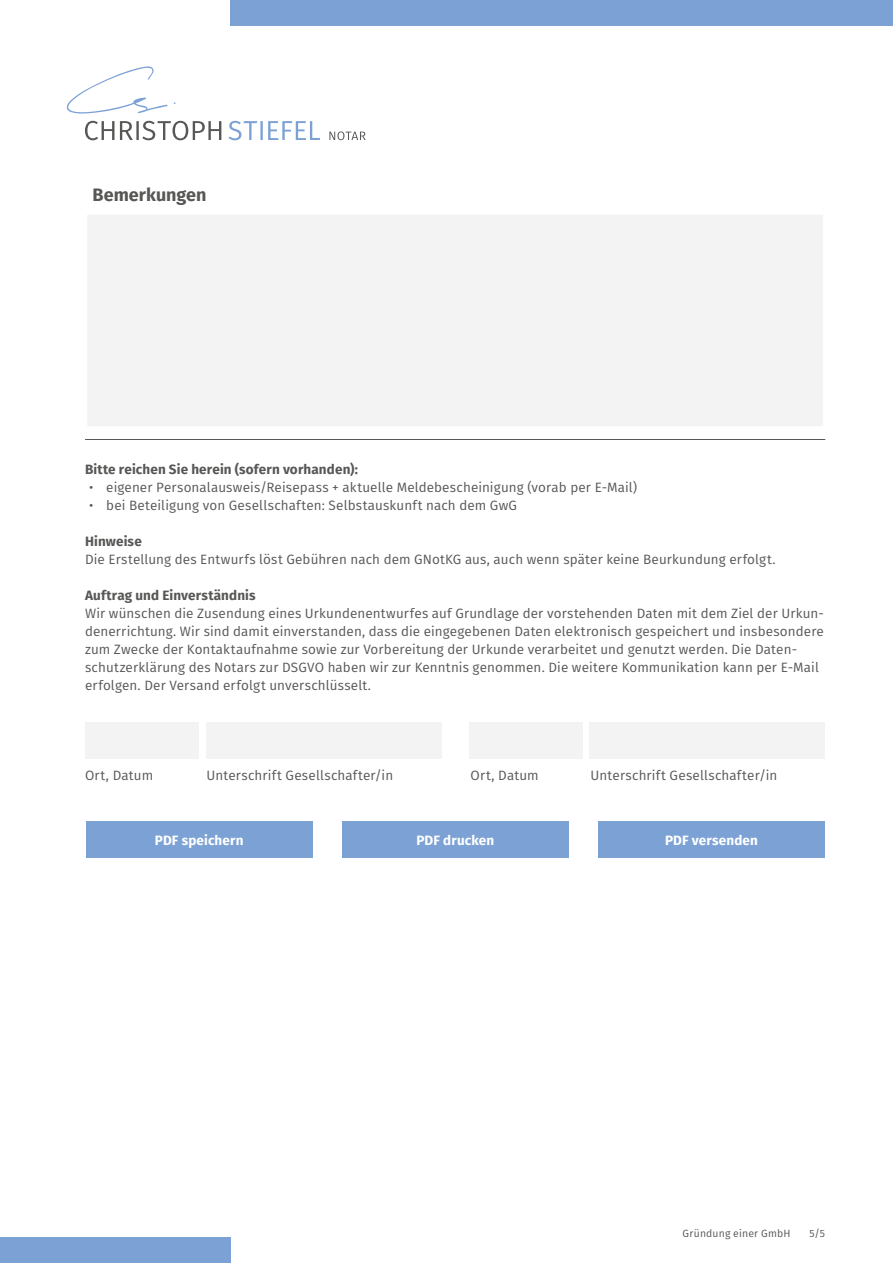
<style>
.page{position:relative;width:893px;height:1263px;background:#fff}
.page>*{position:absolute;margin:0;border:0;box-sizing:border-box;transform-origin:0 0}
.t1{font:700 18px "Fira Sans";color:#575756}
.t2{font:13.5px/18px "Fira Sans";letter-spacing:.01em;color:#575756}
.t3{font:700 13.5px "Fira Sans";letter-spacing:.01em;color:#575756}
.t4{font:700 13.5px "Fira Sans";letter-spacing:.01em;color:#fff}
.t5{font:10.5px "Fira Sans";letter-spacing:.02em;color:#575756}
</style>
<div class="page">
<svg style="left:66px;top:66px;width:110px;height:48px"></svg>
<svg style="left:329px;top:131px;width:37px;height:9px"></svg>
<svg style="left:228px;top:121px;width:92px;height:19px"></svg>
<svg style="left:85px;top:121px;width:136px;height:19px"></svg>
<div style="left:230px;top:0;width:663px;height:26px;background:#7ba1d5"></div>
<div style="left:0;top:1237px;width:230px;height:26px;background:#7ba1d5"></div>
<div style="left:87px;top:214px;width:737px;height:213px;background:#f3f3f3"></div>
<hr style="left:85px;top:439px;width:740px;height:1px;background:#575756">
<hr style="left:85px;top:214px;width:741px;height:1px;background:#fff">
<hr style="left:823px;top:214px;width:3px;height:213px;background:#fff">
<hr style="left:85px;top:426px;width:741px;height:1px;background:#fff">
<div style="left:86px;top:821px;width:227px;height:37px;background:#7ba1d5"></div>
<div style="left:342px;top:821px;width:227px;height:37px;background:#7ba1d5"></div>
<div style="left:598px;top:821px;width:227px;height:37px;background:#7ba1d5"></div>
<div style="left:85px;top:722px;width:113px;height:37px;background:#f3f3f3"></div>
<div style="left:469px;top:722px;width:113px;height:37px;background:#f3f3f3"></div>
<div style="left:206px;top:722px;width:235px;height:37px;background:#f3f3f3"></div>
<div style="left:590px;top:722px;width:235px;height:37px;background:#f3f3f3"></div>
<h1 class="t1" style="left:93px;top:180px;width:115px">Bemerkungen</h1>
<p class="t3" style="left:85px;top:457px;width:275px">Bitte reichen Sie herein (sofern vorhanden):</p>
<p class="t2" style="left:89px;top:477px;width:550px">• eigener Personalausweis/Reisepass + aktuelle Meldebescheinigung (vorab per E-Mail)</p>
<p class="t2" style="left:89px;top:495px;width:429px">• bei Beteiligung von Gesellschaften: Selbstauskunft nach dem GwG</p>
<p class="t3" style="left:85px;top:529px;width:58px">Hinweise</p>
<p class="t2" style="left:85px;top:549px;width:692px">Die Erstellung des Entwurfs löst Gebühren nach dem GNotKG aus, auch wenn später keine Beurkundung erfolgt.</p>
<p class="t3" style="left:85px;top:583px;width:172px">Auftrag und Einverständnis</p>
<p class="t2" style="left:85px;top:603px;width:740px">Wir wünschen die Zusendung eines Urkundenentwurfes auf Grundlage der vorstehenden Daten mit dem Ziel der Urkun&shy;denerrichtung. Wir sind damit einverstanden, dass die eingegebenen Daten elektronisch gespeichert und insbesondere zum Zwecke der Kontaktaufnahme sowie zur Vorbereitung der Urkunde verarbeitet und genutzt werden. Die Daten&shy;schutzerklärung des Notars zur DSGVO haben wir zur Kenntnis genommen. Die weitere Kommunikation kann per E-Mail erfolgen. Der Versand erfolgt unverschlüsselt.</p>
<p class="t2" style="left:85px;top:765px;width:70px">Ort, Datum</p>
<p class="t2" style="left:207px;top:765px;width:188px">Unterschrift Gesellschafter/in</p>
<p class="t2" style="left:471px;top:765px;width:70px">Ort, Datum</p>
<p class="t2" style="left:591px;top:765px;width:188px">Unterschrift Gesellschafter/in</p>
<p class="t4" style="left:155px;top:829px;width:90px">PDF speichern</p>
<p class="t4" style="left:416px;top:829px;width:79px">PDF drucken</p>
<p class="t4" style="left:665px;top:829px;width:94px">PDF versenden</p>
<p class="t5" style="left:683px;top:1226px;width:109px">Gründung einer GmbH</p>
<p class="t5" style="left:809px;top:1226px;width:17px">5/5</p>
</div>
